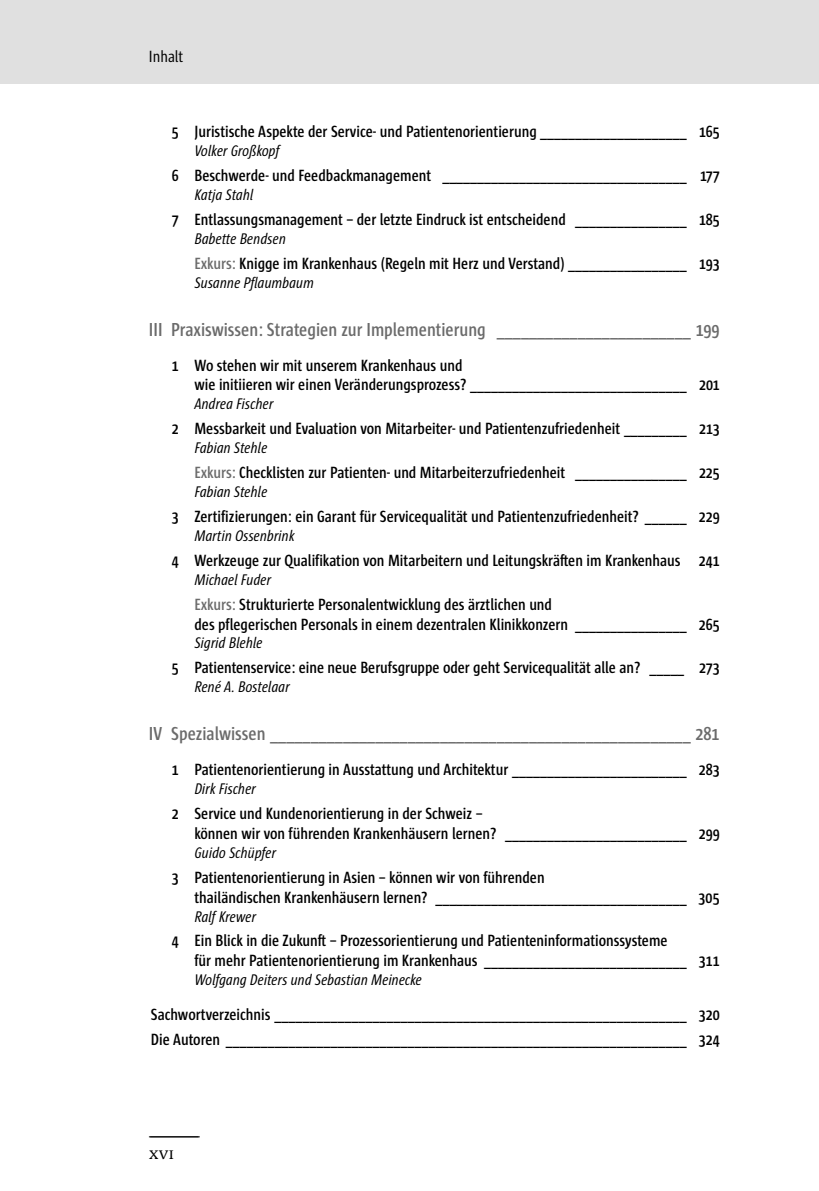
<style>
.page{position:relative;width:819px;height:1191px;background:#fff}
.page>*{position:absolute;margin:0;border:0;box-sizing:border-box;transform-origin:0 0}
.t1{font:600 19.25px "Sun Cd";color:#6b6b6b}
.t2{font:600 16.62px/19.9px "Sun Cd";color:#000}
.t3{font:16.62px "Sun Cd";color:#000}
.t4{font:italic 15.75px "Sun Cd";color:#000}
.t5{font:15.75px "Fedra Serif B Pro";color:#000}
.s1{color:#6b6b6b}
</style>
<div class="page">
<hr style="left:149px;top:1136px;width:49px;height:1px;background:#000">
<div style="left:0;top:0;width:818px;height:84px;background:#e0e0e0"></div>
<hr style="left:150px;top:1136px;width:50px;height:1px;background:#000">
<p class="t3" style="left:149px;top:50px;width:36px">Inhalt</p>
<p class="t2" style="left:172px;top:123px;width:549px">5 Juristische Aspekte der Service- und Patientenorientierung _____________________ 165</p>
<p class="t4" style="left:194px;top:145px;width:86px">Volker Großkopf</p>
<p class="t2" style="left:172px;top:167px;width:549px">6 Beschwerde- und Feedbackmanagement ___________________________________ 177</p>
<p class="t4" style="left:194px;top:189px;width:60px">Katja Stahl</p>
<p class="t2" style="left:172px;top:211px;width:549px">7 Entlassungsmanagement – der letzte Eindruck ist entscheidend ________________ 185</p>
<p class="t4" style="left:194px;top:233px;width:93px">Babette Bendsen</p>
<p class="t2" style="left:194px;top:255px;width:527px"><span class="s1">Exkurs:</span> Knigge im Krankenhaus (Regeln mit Herz und Verstand) _________________ 193</p>
<p class="t4" style="left:194px;top:276px;width:121px">Susanne Pflaumbaum</p>
<p class="t1" style="left:149px;top:322px;width:572px">III Praxiswissen: Strategien zur Implementierung ________________________ 199</p>
<p class="t2" style="left:194px;top:357px;width:526px;text-indent:-23px">1 Wo stehen wir mit unserem Krankenhaus und<br>wie initiieren wir einen Veränderungsprozess? _______________________________ 201</p>
<p class="t4" style="left:194px;top:398px;width:80px">Andrea Fischer</p>
<p class="t2" style="left:172px;top:420px;width:549px">2 Messbarkeit und Evaluation von Mitarbeiter- und Patientenzufriedenheit _________ 213</p>
<p class="t4" style="left:194px;top:442px;width:74px">Fabian Stehle</p>
<p class="t2" style="left:194px;top:464px;width:527px"><span class="s1">Exkurs:</span> Checklisten zur Patienten- und Mitarbeiterzufriedenheit ________________ 225</p>
<p class="t4" style="left:194px;top:486px;width:74px">Fabian Stehle</p>
<p class="t2" style="left:172px;top:508px;width:549px">3 Zertifizierungen: ein Garant für Servicequalität und Patientenzufriedenheit? ______ 229</p>
<p class="t4" style="left:194px;top:529px;width:101px">Martin Ossenbrink</p>
<p class="t2" style="left:172px;top:552px;width:549px">4 Werkzeuge zur Qualifikation von Mitarbeitern und Leitungskräften im Krankenhaus 241</p>
<p class="t4" style="left:194px;top:573px;width:78px">Michael Fuder</p>
<p class="t2" style="left:194px;top:596px;width:527px"><span class="s1">Exkurs:</span> Strukturierte Personalentwicklung des ärztlichen und<br>des pflegerischen Personals in einem dezentralen Klinik konzern ________________ 265</p>
<p class="t4" style="left:194px;top:637px;width:69px">Sigrid Blehle</p>
<p class="t2" style="left:172px;top:659px;width:549px">5 Patientenservice: eine neue Berufsgruppe oder geht Servicequalität alle an? _____ 273</p>
<p class="t4" style="left:194px;top:681px;width:97px">René A. Bostelaar</p>
<p class="t1" style="left:149px;top:726px;width:572px">IV Spezialwissen ____________________________________________________ 281</p>
<p class="t2" style="left:172px;top:761px;width:549px">1 Patientenorientierung in Ausstattung und Architektur _________________________ 283</p>
<p class="t4" style="left:194px;top:782px;width:63px">Dirk Fischer</p>
<p class="t2" style="left:194px;top:805px;width:526px;text-indent:-23px">2 Service und Kundenorientierung in der Schweiz –<br>können wir von führenden Krankenhäusern lernen? __________________________ 299</p>
<p class="t4" style="left:194px;top:846px;width:83px">Guido Schüpfer</p>
<p class="t2" style="left:194px;top:869px;width:526px;text-indent:-23px">3 Patientenorientierung in Asien – können wir von führenden<br>thailändischen Krankenhäusern lernen? ____________________________________ 305</p>
<p class="t4" style="left:194px;top:910px;width:63px">Ralf Krewer</p>
<p class="t2" style="left:194px;top:932px;width:526px;text-indent:-23px">4 Ein Blick in die Zukunft – Prozess orientierung und Patienteninformationssysteme<br>für mehr Patientenorientierung im Krankenhaus _____________________________ 311</p>
<p class="t4" style="left:194px;top:974px;width:229px">Wolfgang Deiters und Sebastian Meinecke</p>
<p class="t2" style="left:151px;top:1004px;width:570px;line-height:24.8px">Sachwortverzeichnis ___________________________________________________________ 320<br>Die Autoren __________________________________________________________________ 324</p>
<p class="t5" style="left:149px;top:1146px;width:27px">xvi</p>
</div>
